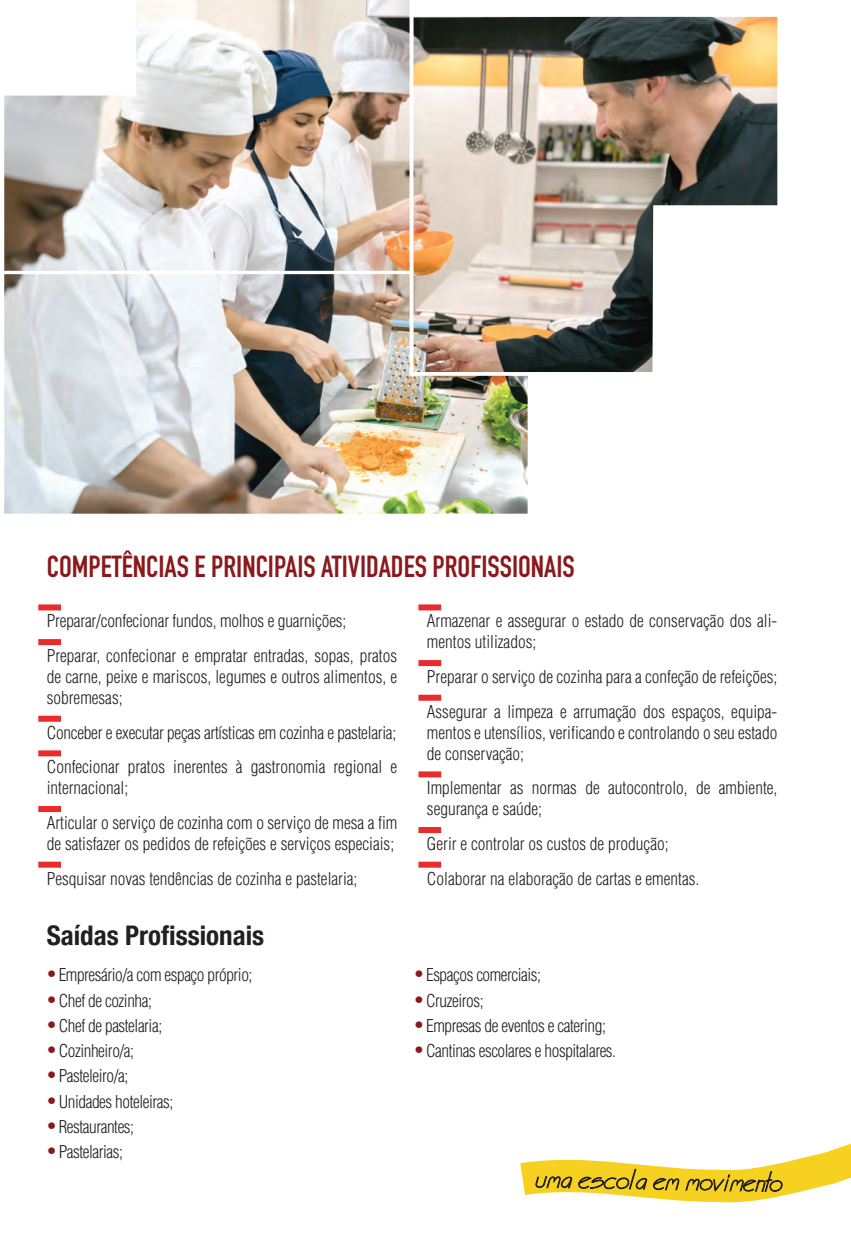
<style>
.page{position:relative;width:851px;height:1234px;background:#fff}
.page>*{position:absolute;margin:0;border:0;box-sizing:border-box;transform-origin:0 0}
.Texto{font:700 30px "DIN Condensed";color:#8a191c}
.Saídas_prof{font:700 condensed 27px "Helvetica Neue";color:#231f20}
.Lista_Act_Prof{font:300 condensed 17.25px/21px "Helvetica LT";color:#231f20}
.Lista_Act_Prof-2{font:300 condensed 17.25px "Helvetica LT";letter-spacing:-.025em;color:#231f20}
.s1{font-family:"Futura LT";font-weight:700;font-stretch:normal;font-size:28.5px;color:#8a191c}
</style>
<div class="page">
<svg style="left:520px;top:1144px;width:330px;height:59px"></svg>
<div style="left:38px;top:604px;width:23px;height:6px;background:#ea2b2c"></div>
<div style="left:38px;top:639px;width:23px;height:6px;background:#ea2b2c"></div>
<div style="left:38px;top:715px;width:23px;height:6px;background:#ea2b2c"></div>
<div style="left:38px;top:750px;width:23px;height:6px;background:#ea2b2c"></div>
<div style="left:38px;top:805px;width:23px;height:6px;background:#ea2b2c"></div>
<div style="left:38px;top:861px;width:23px;height:6px;background:#ea2b2c"></div>
<div style="left:418px;top:604px;width:23px;height:6px;background:#ea2b2c"></div>
<div style="left:418px;top:660px;width:23px;height:6px;background:#ea2b2c"></div>
<div style="left:418px;top:694px;width:23px;height:6px;background:#ea2b2c"></div>
<div style="left:418px;top:771px;width:23px;height:6px;background:#ea2b2c"></div>
<div style="left:418px;top:826px;width:23px;height:6px;background:#ea2b2c"></div>
<div style="left:418px;top:861px;width:23px;height:6px;background:#ea2b2c"></div>
<img style="left:4px;top:0;width:773px;height:513px">
<p class="Texto" style="left:47px;top:546px;width:529px">COMPETÊNCIAS E PRINCIPAIS ATIVIDADES PROFISSIONAIS</p>
<p class="Lista_Act_Prof" style="left:47px;top:610px;width:301px">Preparar/confecionar fundos, molhos e guarnições;</p>
<p class="Lista_Act_Prof" style="left:47px;top:645px;width:352px;text-align:justify">Preparar, confecionar e empratar entradas, sopas, pratos de carne, peixe e mariscos, legumes e outros alimentos, e sobremesas;</p>
<p class="Lista_Act_Prof" style="left:47px;top:721px;width:351px">Conceber e executar peças artísticas em cozinha e pastelaria;</p>
<p class="Lista_Act_Prof" style="left:47px;top:756px;width:352px">Confecionar pratos inerentes à gastronomia regional e internacional;</p>
<p class="Lista_Act_Prof" style="left:47px;top:812px;width:352px">Articular o serviço de cozinha com o serviço de mesa a fim de satisfazer os pedidos de refeições e serviços especiais;</p>
<p class="Lista_Act_Prof" style="left:47px;top:867px;width:312px">Pesquisar novas tendências de cozinha e pastelaria;</p>
<p class="Lista_Act_Prof" style="left:427px;top:610px;width:352px">Armazenar e assegurar o estado de conservação dos ali&shy;mentos utilizados;</p>
<p class="Lista_Act_Prof" style="left:427px;top:666px;width:352px">Preparar o serviço de cozinha para a confeção de refeições;</p>
<p class="Lista_Act_Prof" style="left:427px;top:700px;width:352px;text-align:justify">Assegurar a limpeza e arrumação dos espaços, equipa&shy;mentos e utensílios, verificando e controlando o seu estado de conservação;</p>
<p class="Lista_Act_Prof" style="left:427px;top:777px;width:352px">Implementar as normas de autocontrolo, de ambiente, segurança e saúde;</p>
<p class="Lista_Act_Prof" style="left:427px;top:833px;width:243px">Gerir e controlar os custos de produção;</p>
<p class="Lista_Act_Prof" style="left:427px;top:867px;width:274px">Colaborar na elaboração de cartas e ementas.</p>
<p class="Saídas_prof" style="left:47px;top:913px;width:219px">Saídas Profissionais</p>
<p class="Lista_Act_Prof-2" style="left:47px;top:963px;width:207px"><span class="s1">·</span> Empresário/a com espaço próprio;</p>
<p class="Lista_Act_Prof-2" style="left:47px;top:989px;width:107px"><span class="s1">·</span>Chef de cozinha;</p>
<p class="Lista_Act_Prof-2" style="left:47px;top:1014px;width:117px"><span class="s1">·</span>Chef de pastelaria;</p>
<p class="Lista_Act_Prof-2" style="left:47px;top:1039px;width:89px"><span class="s1">·</span>Cozinheiro/a;</p>
<p class="Lista_Act_Prof-2" style="left:47px;top:1064px;width:83px"><span class="s1">·</span>Pasteleiro/a;</p>
<p class="Lista_Act_Prof-2" style="left:47px;top:1090px;width:128px"><span class="s1">·</span>Unidades hoteleiras;</p>
<p class="Lista_Act_Prof-2" style="left:47px;top:1115px;width:89px"><span class="s1">·</span>Restaurantes;</p>
<p class="Lista_Act_Prof-2" style="left:47px;top:1140px;width:78px"><span class="s1">·</span>Pastelarias;</p>
<p class="Lista_Act_Prof-2" style="left:414px;top:963px;width:128px"><span class="s1">·</span> Espaços comerciais;</p>
<p class="Lista_Act_Prof-2" style="left:414px;top:989px;width:71px"><span class="s1">·</span>Cruzeiros;</p>
<p class="Lista_Act_Prof-2" style="left:414px;top:1014px;width:193px"><span class="s1">·</span> Empresas de eventos e catering;</p>
<p class="Lista_Act_Prof-2" style="left:414px;top:1039px;width:203px"><span class="s1">·</span>Cantinas escolares e hospitalares.</p>
</div>
